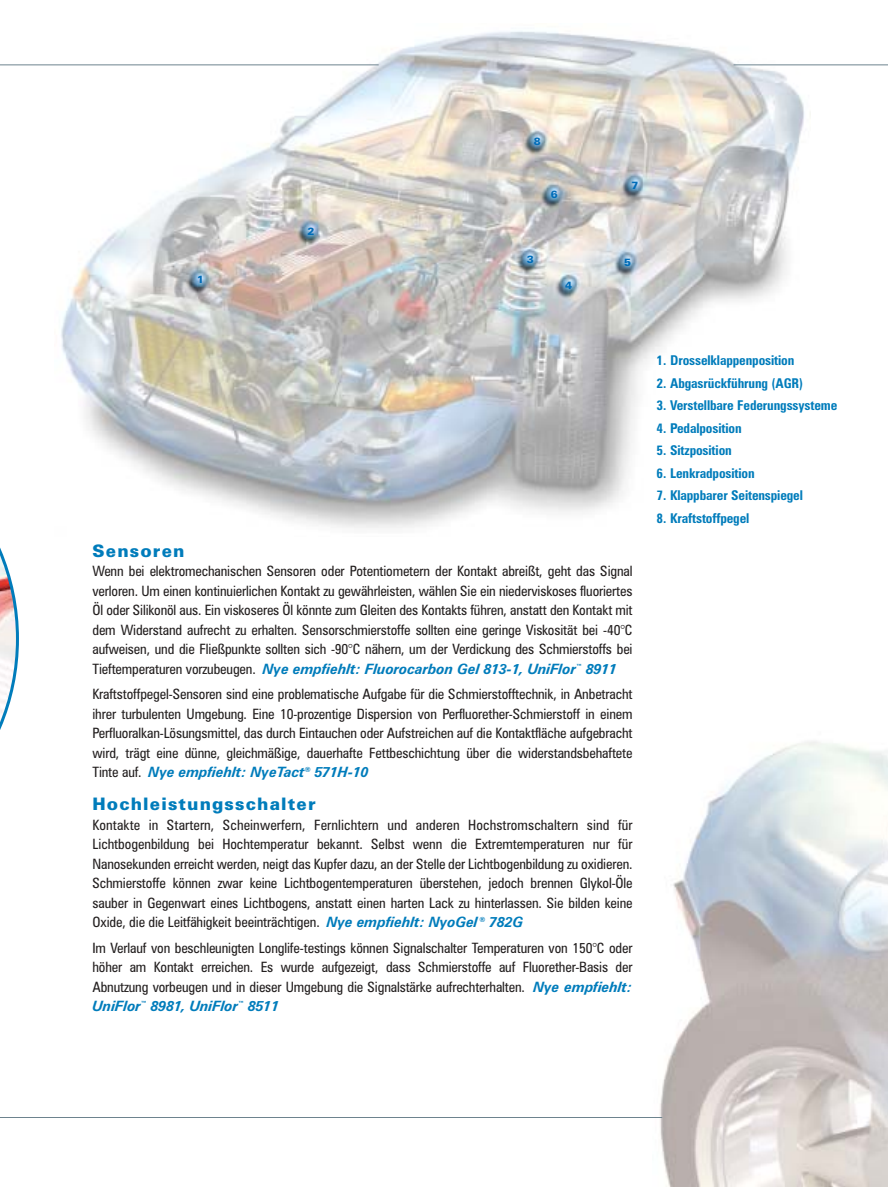
<style>
.page{position:relative;width:888px;height:1188px;background:#fff}
.page>*{position:absolute;margin:0;border:0;box-sizing:border-box;transform-origin:0 0}
.t1{font:900 17.25px "Zurich BT";letter-spacing:.065em;color:#007cbb}
.t2{font:condensed 14.25px/19.5px "Zurich BT";letter-spacing:-.01em;color:#231f1f;text-align:justify}
.t3{font:700 condensed 13.5px "Zurich BT";letter-spacing:-.01em;color:#007cbb}
.t4{font:900 10.5px "Zurich BT";color:#006cb8}
.s1{font-weight:700;font-style:italic;font-stretch:normal;color:#007cbb}
</style>
<div class="page">
<img style="left:660px;top:741px;width:228px;height:445px">
<img style="left:55px;top:31px;width:756px;height:497px">
<hr style="left:0;top:64px;width:379px;height:1px;background:#6d838e">
<hr style="left:0;top:1117px;width:662px;height:1px;background:#6d838e">
<hr style="left:733px;top:64px;width:155px;height:1px;background:#6d838e">
<svg style="left:0;top:547px;width:19px;height:183px"></svg>
<p class="t4" style="left:197px;top:276px;width:8px">1</p>
<p class="t4" style="left:308px;top:227px;width:8px">2</p>
<p class="t4" style="left:534px;top:137px;width:8px">8</p>
<p class="t4" style="left:551px;top:190px;width:8px">6</p>
<p class="t4" style="left:527px;top:255px;width:8px">3</p>
<p class="t4" style="left:565px;top:281px;width:8px">4</p>
<p class="t4" style="left:631px;top:181px;width:8px">7</p>
<p class="t4" style="left:624px;top:259px;width:8px">5</p>
<p class="t1" style="left:92px;top:545px;width:94px">Sensoren</p>
<p class="t2" style="left:92px;top:563px;width:542px">Wenn bei elektromechanischen Sensoren oder Potentiometern der Kontakt abreißt, geht das Signal verloren. Um einen kontinuierlichen Kontakt zu gewährleisten, wählen Sie ein niederviskoses fluoriertes Öl oder Silikonöl aus. Ein viskoseres Öl könnte zum Gleiten des Kontakts führen, anstatt den Kontakt mit dem Widerstand aufrecht zu erhalten. Sensorschmierstoffe sollten eine geringe Viskosität bei -40°C aufweisen, und die Fließpunkte sollten sich -90°C nähern, um der Verdickung des Schmierstoffs bei Tieftemperaturen vorzubeugen. <span class="s1">Nye empfiehlt: Fluorocarbon Gel 813-1, UniFlor</span><sup>™</sup> <span class="s1">8911</span></p>
<p class="t2" style="left:92px;top:686px;width:541px">Kraftstoffpegel-Sensoren sind eine problematische Aufgabe für die Schmierstofftechnik, in Anbetracht ihrer turbulenten Umgebung. Eine 10-prozentige Dispersion von Perfluorether-Schmierstoff in einem Perfluoralkan-Lösungsmittel, das durch Eintauchen oder Aufstreichen auf die Kontaktfläche aufgebracht wird, trägt eine dünne, gleichmäßige, dauerhafte Fettbeschichtung über die widerstandsbehaftete Tinte auf. <span class="s1">Nye empfiehlt: NyeTact</span><sup>®</sup> <span class="s1">571H-10</span></p>
<p class="t1" style="left:92px;top:798px;width:225px">Hochleistungsschalter</p>
<p class="t2" style="left:92px;top:817px;width:542px">Kontakte in Startern, Scheinwerfern, Fernlichtern und anderen Hochstromschaltern sind für Lichtbogenbildung bei Hochtemperatur bekannt. Selbst wenn die Extremtemperaturen nur für Nanosekunden erreicht werden, neigt das Kupfer dazu, an der Stelle der Lichtbogenbildung zu oxidieren.<br>Schmierstoffe können zwar keine Lichtbogentemperaturen überstehen, jedoch brennen Glykol-Öle sauber in Gegenwart eines Lichtbogens, anstatt einen harten Lack zu hinterlassen. Sie bilden keine Oxide, die die Leitfähigkeit beeinträchtigen. <span class="s1">Nye empfiehlt: NyoGel</span> <sup>®</sup> <span class="s1">782G</span></p>
<p class="t2" style="left:92px;top:940px;width:542px">Im Verlauf von beschleunigten Longlife-testings können Signalschalter Temperaturen von 150°C oder höher am Kontakt erreichen. Es wurde aufgezeigt, dass Schmierstoffe auf Fluorether-Basis der Abnutzung vorbeugen und in dieser Umgebung die Signalstärke aufrechterhalten. <span class="s1">Nye empfiehlt:<br>UniFlor</span><sup>™</sup> <span class="s1">8981, UniFlor</span><sup>™</sup> <span class="s1">8511</span></p>
<p class="t3" style="left:656px;top:356px;width:139px">1. Drosselklappenposition</p>
<p class="t3" style="left:656px;top:378px;width:148px">2. Abgasrückführung (AGR)</p>
<p class="t3" style="left:656px;top:401px;width:182px">3. Verstellbare Federungssysteme</p>
<p class="t3" style="left:656px;top:423px;width:87px">4. Pedalposition</p>
<p class="t3" style="left:656px;top:446px;width:77px">5. Sitzposition</p>
<p class="t3" style="left:656px;top:468px;width:100px">6. Lenkradposition</p>
<p class="t3" style="left:656px;top:491px;width:148px">7. Klappbarer Seitenspiegel</p>
<p class="t3" style="left:656px;top:513px;width:94px">8. Kraftstoffpegel</p>
</div>
